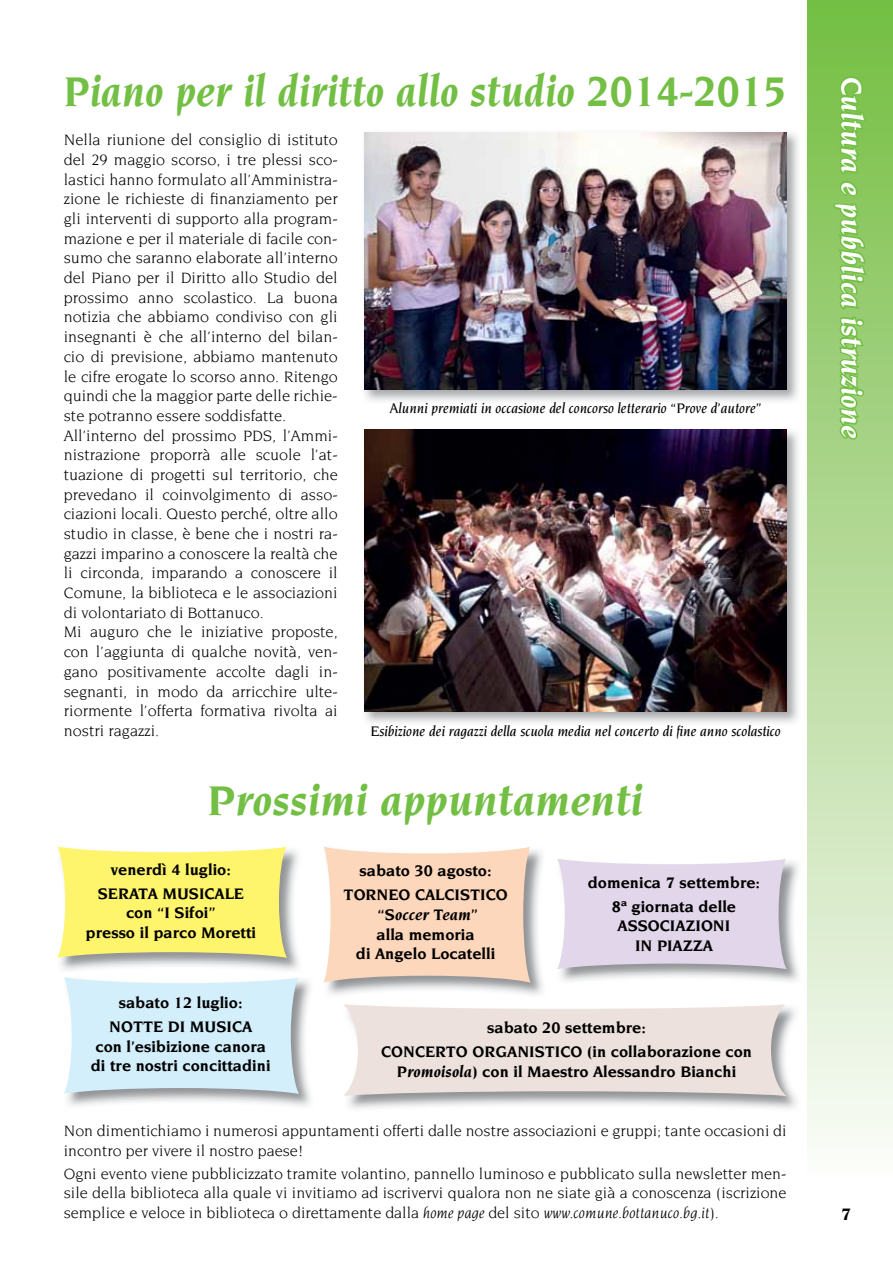
<style>
.page{position:relative;width:893px;height:1263px;background:#fff}
.page>*{position:absolute;margin:0;border:0;box-sizing:border-box;transform-origin:0 0}
.t1{font:italic 700 45px "Novarese";color:#72bf44;scale:.93 1}
.t2{font:italic 700 45px "Novarese";color:#72bf44}
.t3{font:italic 700 30px "Novarese";color:#fff}
.t4{font:700 18px "Novarese";color:#000}
.t5{font:700 16.5px/24px "Novarese";color:#000;text-align:center}
.t6{font:italic 700 16.5px "Novarese";color:#000}
.t7{font:16.2px/19.6px "Novarese";color:#000}
.t8{font:16.05px/19.2px "Novarese";color:#000}
.t9{font:italic 500 15px "Novarese";color:#000}
.s1{font-style:italic}
</style>
<div class="page">
<div style="left:808px;top:0;width:85px;height:1178px;background:linear-gradient(to bottom,#73bc40,#fbfbf8)"></div>
<svg style="left:832px;top:75px;width:37px;height:366px;background:#84c55a"></svg>
<img style="left:327px;top:850px;width:216px;height:145px">
<svg style="left:324px;top:846px;width:207px;height:137px;background:#f6d5bd"></svg>
<img style="left:60px;top:849px;width:239px;height:122px">
<svg style="left:57px;top:846px;width:230px;height:112px;background:#f8f07a"></svg>
<img style="left:364px;top:132px;width:434px;height:269px">
<img style="left:364px;top:132px;width:423px;height:257px">
<img style="left:364px;top:429px;width:434px;height:294px">
<img style="left:364px;top:430px;width:423px;height:281px">
<img style="left:67px;top:979px;width:244px;height:127px">
<svg style="left:64px;top:977px;width:235px;height:117px;background:#d3ebf6"></svg>
<img style="left:561px;top:861px;width:238px;height:121px">
<svg style="left:557px;top:859px;width:230px;height:110px;background:#dfd5e6"></svg>
<img style="left:348px;top:1007px;width:449px;height:102px">
<svg style="left:343px;top:1004px;width:444px;height:92px;background:#e8dfdb"></svg>
<h1 class="t1" style="left:64px;top:66px;width:779px">Piano per il diritto allo studio 2014-2015</h1>
<p class="t7" style="left:64px;top:130px;width:276px">Nella riunione del consiglio di istituto del 29 maggio scorso, i tre plessi sco&shy;lastici hanno formulato all’Amministra&shy;zione le richieste di finanziamento per gli interventi di supporto alla program&shy;mazione e per il materiale di facile con&shy;sumo che saranno elaborate all’interno del Piano per il Diritto allo Studio del prossimo anno scolastico. La buona notizia che abbiamo condiviso con gli insegnanti è che all’interno del bilan&shy;cio di previsione, abbiamo mantenuto le cifre erogate lo scorso anno. Ritengo quindi che la maggior parte delle richie&shy;ste potranno essere soddisfatte.<br>All’interno del prossimo PDS, l’Ammi&shy;nistrazione proporrà alle scuole l’at&shy;tuazione di progetti sul territorio, che prevedano il coinvolgimento di asso&shy;ciazioni locali. Questo perché, oltre allo studio in classe, è bene che i nostri ra&shy;gazzi imparino a conoscere la realtà che li circonda, imparando a conoscere il Comune, la biblioteca e le associazioni di volontariato di Bottanuco.<br>Mi auguro che le iniziative proposte, con l’aggiunta di qualche novità, ven&shy;gano positivamente accolte dagli in&shy;segnanti, in modo da arricchire ulte&shy;riormente l’offerta formativa rivolta ai nostri ragazzi.</p>
<p class="t9" style="left:389px;top:400px;width:374px">Alunni premiati in occasione del concorso letterario “Prove d’autore”</p>
<p class="t9" style="left:370px;top:723px;width:412px">Esibizione dei ragazzi della scuola media nel concerto di fine anno scolastico</p>
<h1 class="t2" style="left:208px;top:775px;width:437px">Prossimi appuntamenti</h1>
<p class="t5" style="left:98px;top:857px;width:148px">venerdì 4 luglio:<br>SERATA MUSICALE</p>
<p class="t5" style="left:86px;top:903px;width:172px;line-height:19.8px">con “I Sifoi”<br>presso il parco Moretti</p>
<p class="t5" style="left:109px;top:990px;width:144px">sabato 12 luglio:<br>NOTTE DI MUSICA</p>
<p class="t5" style="left:91px;top:1036px;width:181px;line-height:19.8px;text-align:left">con l’esibizione canora di tre nostri concittadini</p>
<p class="t5" style="left:344px;top:858px;width:166px">sabato 30 agosto:<br>TORNEO CALCISTICO</p>
<p class="t6" style="left:378px;top:905px;width:102px">“Soccer Team”</p>
<p class="t5" style="left:356px;top:924px;width:141px;line-height:19.8px">alla memoria<br>di Angelo Locatelli</p>
<p class="t5" style="left:588px;top:870px;width:174px">domenica 7 settembre:<br>8ª giornata delle</p>
<p class="t5" style="left:618px;top:916px;width:114px;line-height:19.8px">ASSOCIAZIONI<br>IN PIAZZA</p>
<p class="t5" style="left:381px;top:1015px;width:373px">sabato 20 settembre:<br>CONCERTO ORGANISTICO (in collaborazione con</p>
<p class="t5" style="left:397px;top:1059px;width:341px"><span class="s1">Promoisola</span>) con il Maestro Alessandro Bianchi</p>
<p class="t8" style="left:64px;top:1121px;width:724px">Non dimentichiamo i numerosi appuntamenti offerti dalle nostre associazioni e gruppi; tante occasioni di incontro per vivere il nostro paese!</p>
<p class="t8" style="left:64px;top:1164px;width:724px;text-align:justify">Ogni evento viene pubblicizzato tramite volantino, pannello luminoso e pubblicato sulla newsletter men&shy;sile della biblioteca alla quale vi invitiamo ad iscrivervi qualora non ne siate già a conoscenza (iscrizione semplice e veloce in biblioteca o direttamente dalla <span class="s1">home page</span> del sito <span class="s1">www.comune.bottanuco.bg.it).</span></p>
<h2 class="t3" style="left:868px;top:77px;width:363px;rotate:90deg">Cultura e pubblica istruzione</h2>
<p class="t4" style="left:841px;top:1203px;width:12px">7</p>
</div>
